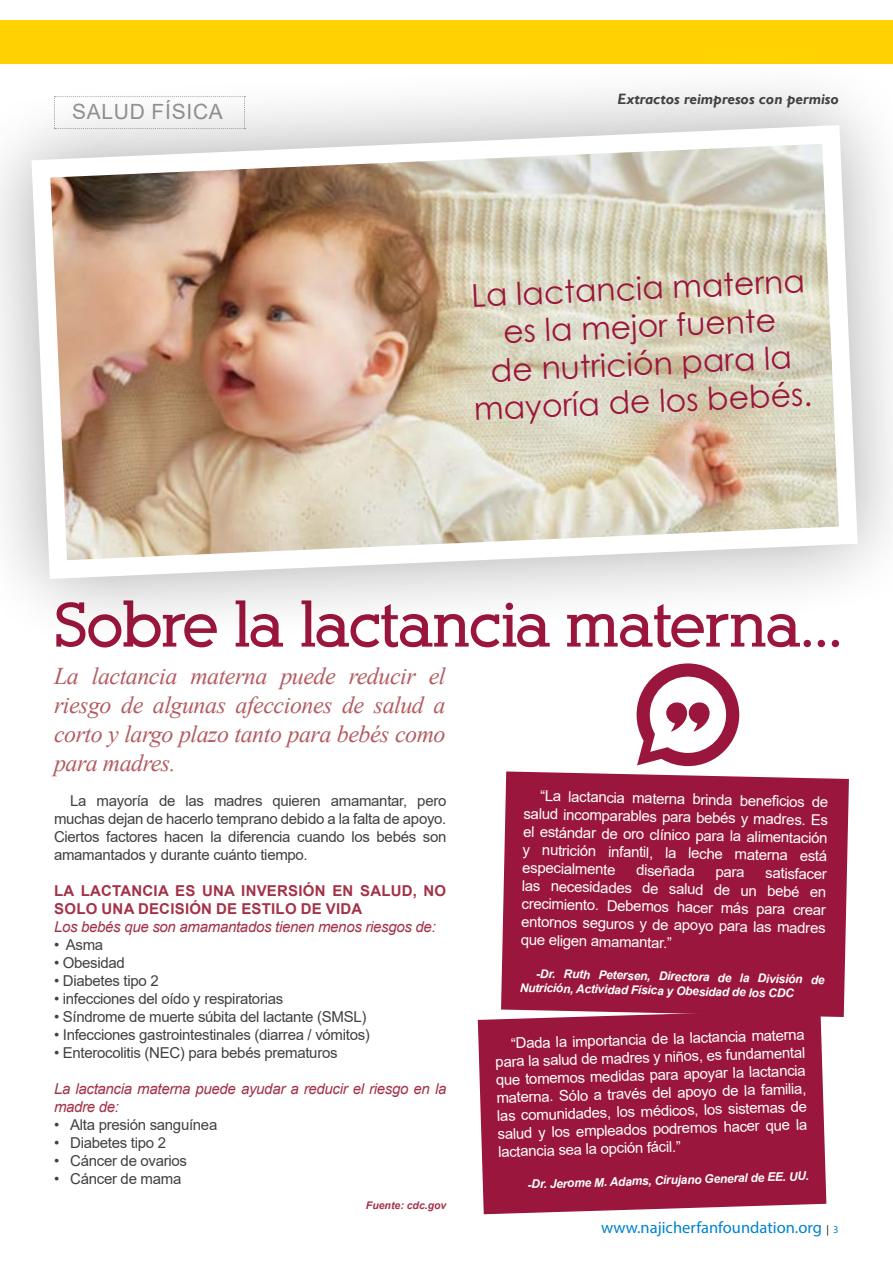
<style>
.page{position:relative;width:893px;height:1263px;background:#fff}
.page>*{position:absolute;margin:0;border:0;box-sizing:border-box;transform-origin:0 0}
.t1{font:700 61.5px "Alexandria FLF";letter-spacing:-.02em;color:#9b163c}
.t2{font:31.5px/37.8px "Century Gothic";color:#9b163c;text-align:center}
.t3{font:italic 24px/28.8px "Times New Roman";letter-spacing:-.02em;color:#b35c62;text-align:justify}
.t4{font:21px "Arial";letter-spacing:.035em;color:#939598}
.t5{font:16.5px "Myriad Pro";color:#0083ca}
.t6{font:15px/17.9px "Arial";color:#fff;text-align:justify}
.t7{font:15px/18px "Arial";letter-spacing:-.02em;color:#414042;text-align:justify}
.t8{font:italic 15px/18px "Arial";letter-spacing:-.02em;color:#a33248}
.t9{font:700 15px/18px "Arial";letter-spacing:.015em;color:#a33248}
.t10{font:italic 700 15px "Gill Sans";color:#414042}
.t11{font:italic 700 12px/14.2px "Arial";color:#fff}
.t12{font:italic 700 10.5px "Arial";color:#a33248}
.s1{font-size:10.5px;color:#000}
.s2{font-size:10.5px}
</style>
<div class="page">
<div style="left:0;top:21px;width:893px;height:43px;background:#ffd200"></div>
<svg style="left:0;top:88px;width:893px;height:528px;fill:#f4f4f4"></svg>
<img style="left:22px;top:116px;width:845px;height:472px">
<div style="left:501px;top:771px;width:348px;height:246px;background:#9b163c"></div>
<div style="left:478px;top:1009px;width:348px;height:205px;background:#9b163c"></div>
<svg style="left:637px;top:663px;width:102px;height:103px"></svg>
<h3 class="t4" style="left:72px;top:97px;width:152px">SALUD FÍSICA</h3>
<p class="t10" style="left:618px;top:90px;width:223px">Extractos reimpresos con permiso</p>
<h2 class="t2" style="left:469px;top:275px;width:340px;rotate:-2deg">La lactancia materna es la mejor fuente<br>de nutrición para la mayoría de los bebés.</h2>
<h1 class="t1" style="left:54px;top:592px;width:790px">Sobre la lactancia materna…</h1>
<h3 class="t3" style="left:54px;top:661px;width:393px">La lactancia materna puede reducir el riesgo de algunas afecciones de salud a corto y largo plazo tanto para bebés como para madres.</h3>
<p class="t7" style="left:54px;top:791px;width:394px;text-indent:16px">La mayoría de las madres quieren amamantar, pero muchas dejan de hacerlo temprano debido a la falta de apoyo.<br>Ciertos factores hacen la diferencia cuando los bebés son amamantados y durante cuánto tiempo.</p>
<p class="t9" style="left:54px;top:881px;width:393px">LA LACTANCIA ES UNA INVERSIÓN EN SALUD, NO<br>SOLO UNA DECISIÓN DE ESTILO DE VIDA</p>
<p class="t8" style="left:54px;top:918px;width:383px">Los bebés que son amamantados tienen menos riesgos de:</p>
<p class="t7" style="left:54px;top:935px;width:51px">• Asma</p>
<p class="t7" style="left:54px;top:953px;width:72px">• Obesidad</p>
<p class="t7" style="left:54px;top:971px;width:106px">• Diabetes tipo 2</p>
<p class="t7" style="left:54px;top:989px;width:231px">• infecciones del oído y respiratorias</p>
<p class="t7" style="left:54px;top:1007px;width:314px">• Síndrome de muerte súbita del lactante (SMSL)</p>
<p class="t7" style="left:54px;top:1025px;width:317px">• Infecciones gastrointestinales (diarrea / vómitos)</p>
<p class="t7" style="left:54px;top:1043px;width:285px">• Enterocolitis (NEC) para bebés prematuros</p>
<p class="t8" style="left:54px;top:1080px;width:394px">La lactancia materna puede ayudar a reducir el riesgo en la madre de:</p>
<p class="t7" style="left:54px;top:1115px;width:165px">• Alta presión sanguínea</p>
<p class="t7" style="left:54px;top:1133px;width:114px">• Diabetes tipo 2</p>
<p class="t7" style="left:54px;top:1151px;width:135px">• Cáncer de ovarios</p>
<p class="t7" style="left:54px;top:1169px;width:129px">• Cáncer de mama</p>
<p class="t12" style="left:366px;top:1198px;width:82px">Fuente: cdc.gov</p>
<p class="t6" style="left:524px;top:787px;width:306px;text-indent:17px;rotate:1deg">“La lactancia materna brinda benefi cios de salud incomparables para bebés y madres. Es el estándar de oro clínico para la alimentación y nutrición infantil, la leche materna está especialmente</p>
<p class="t6" style="left:636px;top:861px;width:60px;rotate:1deg">diseñada</p>
<p class="t6" style="left:716px;top:863px;width:31px;rotate:1deg">para</p>
<p class="t6" style="left:522px;top:860px;width:306px;text-indent:243px;rotate:1deg">satisfacer las necesidades de salud de un bebé en crecimiento. Debemos hacer más para crear entornos seguros y de apoyo para las madres que eligen amamantar.”</p>
<p class="t11" style="left:520px;top:967px;width:306px;text-indent:16px;rotate:1deg">-Dr. Ruth Petersen, Directora de la División de<br>Nutrición, Actividad Física y Obesidad de los CDC</p>
<p class="t6" style="left:494px;top:1035px;width:312px;text-indent:17px;rotate:-2deg">“Dada la importancia de la lactancia materna para la salud de madres y niños, es fundamental que tomemos medidas para apoyar la lactancia materna. Sólo a través del apoyo de la familia, las comunidades, los médicos, los sistemas de salud y los empleados podremos hacer que la lactancia sea la opción fácil.”</p>
<p class="t11" style="left:527px;top:1178px;width:283px;rotate:-2deg">-Dr. Jerome M. Adams, Cirujano General de EE. UU.</p>
<p class="t5" style="left:601px;top:1218px;width:239px">www.najicherfanfoundation.org <span class="s1">|</span> <span class="s2">3</span></p>
</div>
